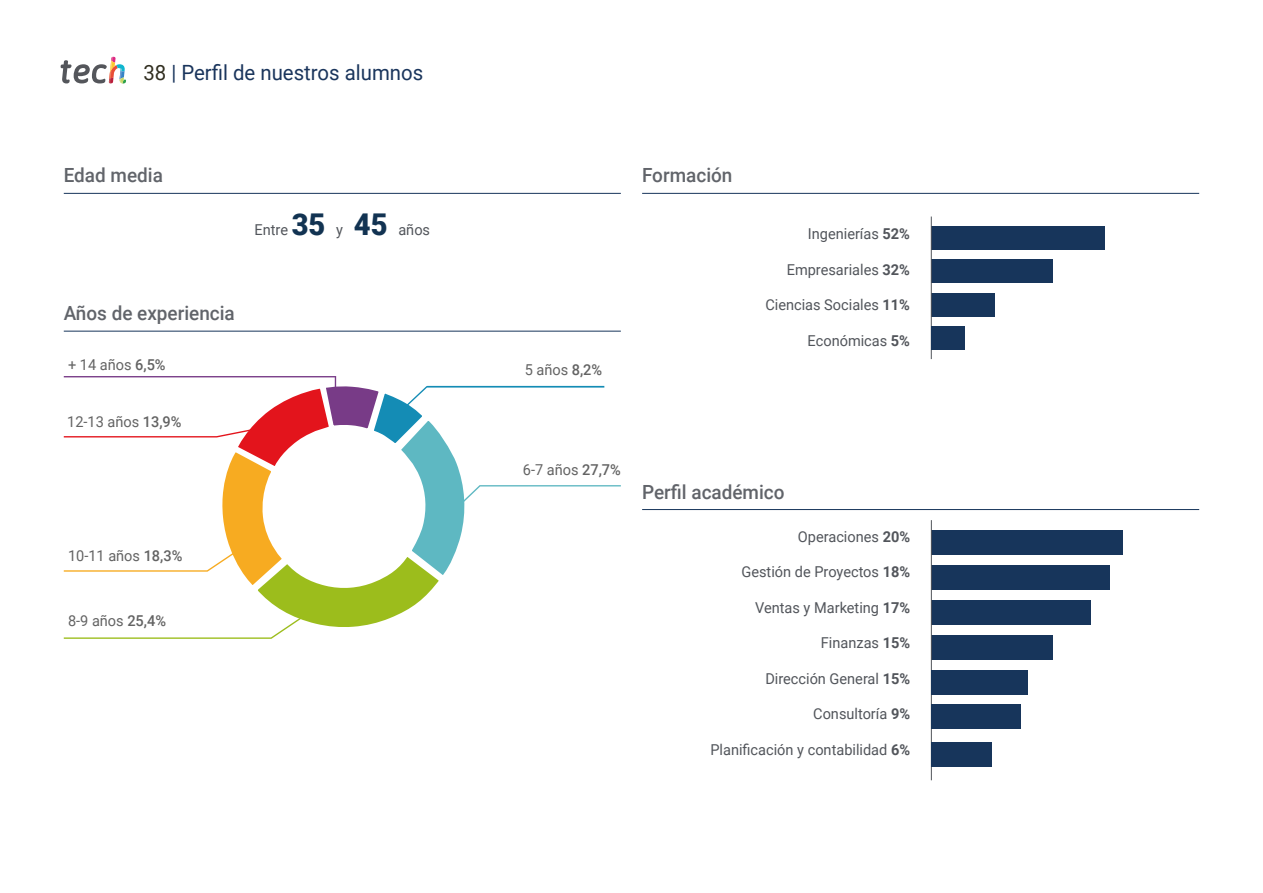
<style>
.page{position:relative;width:1263px;height:893px;background:#fff}
.page>*{position:absolute;margin:0;border:0;box-sizing:border-box;transform-origin:0 0}
.t1{font:21px "Roboto";color:#1a355c}
.t2{font:500 19.5px "Roboto";color:#61646a}
.t3{font:15px "Roboto";color:#52555b}
.t4{font:15px "Roboto";color:#636363}
.s1{color:#312e20}
.s2{font-weight:900;font-size:30px;color:#123352}
.s3{font-weight:500}
.s4{font-weight:700}
</style>
<div class="page">
<div style="left:931px;top:635px;width:122px;height:25px;background:#17355b"></div>
<div style="left:931px;top:293px;width:63px;height:24px;background:#17355b"></div>
<div style="left:931px;top:565px;width:179px;height:25px;background:#17355b"></div>
<hr style="left:64px;top:193px;width:557px;height:1px;background:#17355b">
<hr style="left:642px;top:509px;width:557px;height:1px;background:#17355b">
<div style="left:931px;top:530px;width:192px;height:25px;background:#17355b"></div>
<div style="left:931px;top:600px;width:160px;height:25px;background:#17355b"></div>
<hr style="left:931px;top:520px;width:1px;height:260px;background:#52555b">
<hr style="left:642px;top:193px;width:557px;height:1px;background:#17355b">
<div style="left:931px;top:226px;width:173px;height:24px;background:#17355b"></div>
<div style="left:931px;top:259px;width:122px;height:24px;background:#17355b"></div>
<hr style="left:931px;top:217px;width:1px;height:142px;background:#52555b">
<svg style="left:61px;top:57px;width:65px;height:27px"></svg>
<hr style="left:64px;top:331px;width:557px;height:1px;background:#17355b">
<div style="left:932px;top:326px;width:33px;height:24px;background:#17355b"></div>
<svg style="left:64px;top:376px;width:557px;height:263px"></svg>
<div style="left:931px;top:670px;width:96px;height:24px;background:#17355b"></div>
<div style="left:931px;top:705px;width:89px;height:24px;background:#17355b"></div>
<div style="left:932px;top:742px;width:60px;height:25px;background:#17355b"></div>
<h1 class="t1" style="left:144px;top:57px;width:281px"><span class="s1">38</span> | Perfil de nuestros alumnos</h1>
<h2 class="t2" style="left:64px;top:161px;width:101px">Edad media</h2>
<p class="t3" style="left:254px;top:219px;width:177px">Entre <span class="s2">35</span> y <span class="s2">45</span> años</p>
<h2 class="t2" style="left:64px;top:300px;width:173px">Años de experiencia</h2>
<p class="t4" style="left:68px;top:354px;width:99px">+ 14 años <span class="s3">6,5%</span></p>
<p class="t4" style="left:67px;top:411px;width:116px">12-13 años <span class="s3">13,9%</span></p>
<p class="t4" style="left:68px;top:545px;width:116px">10-11 años <span class="s3">18,3%</span></p>
<p class="t4" style="left:68px;top:610px;width:99px">8-9 años <span class="s3">25,4%</span></p>
<p class="t4" style="left:525px;top:359px;width:79px">5 años <span class="s3">8,2%</span></p>
<h2 class="t2" style="left:642px;top:161px;width:92px">Formación</h2>
<p class="t3" style="left:808px;top:224px;width:104px">Ingenierías <span class="s4">52%</span></p>
<p class="t3" style="left:787px;top:259px;width:125px">Empresariales <span class="s4">32%</span></p>
<p class="t3" style="left:765px;top:295px;width:146px">Ciencias Sociales <span class="s4">11%</span></p>
<p class="t3" style="left:808px;top:330px;width:104px">Económicas <span class="s4">5%</span></p>
<p class="t4" style="left:523px;top:459px;width:99px">6-7 años <span class="s3">27,7%</span></p>
<h2 class="t2" style="left:642px;top:478px;width:144px">Perfil académico</h2>
<p class="t3" style="left:798px;top:526px;width:114px">Operaciones <span class="s4">20%</span></p>
<p class="t3" style="left:741px;top:561px;width:170px">Gestión de Proyectos <span class="s4">18%</span></p>
<p class="t3" style="left:755px;top:597px;width:156px">Ventas y Marketing <span class="s4">17%</span></p>
<p class="t3" style="left:821px;top:632px;width:91px">Finanzas <span class="s4">15%</span></p>
<p class="t3" style="left:765px;top:668px;width:146px">Dirección General <span class="s4">15%</span></p>
<p class="t3" style="left:813px;top:703px;width:98px">Consultoría <span class="s4">9%</span></p>
<p class="t3" style="left:710px;top:739px;width:201px">Planificación y contabilidad <span class="s4">6%</span></p>
</div>
